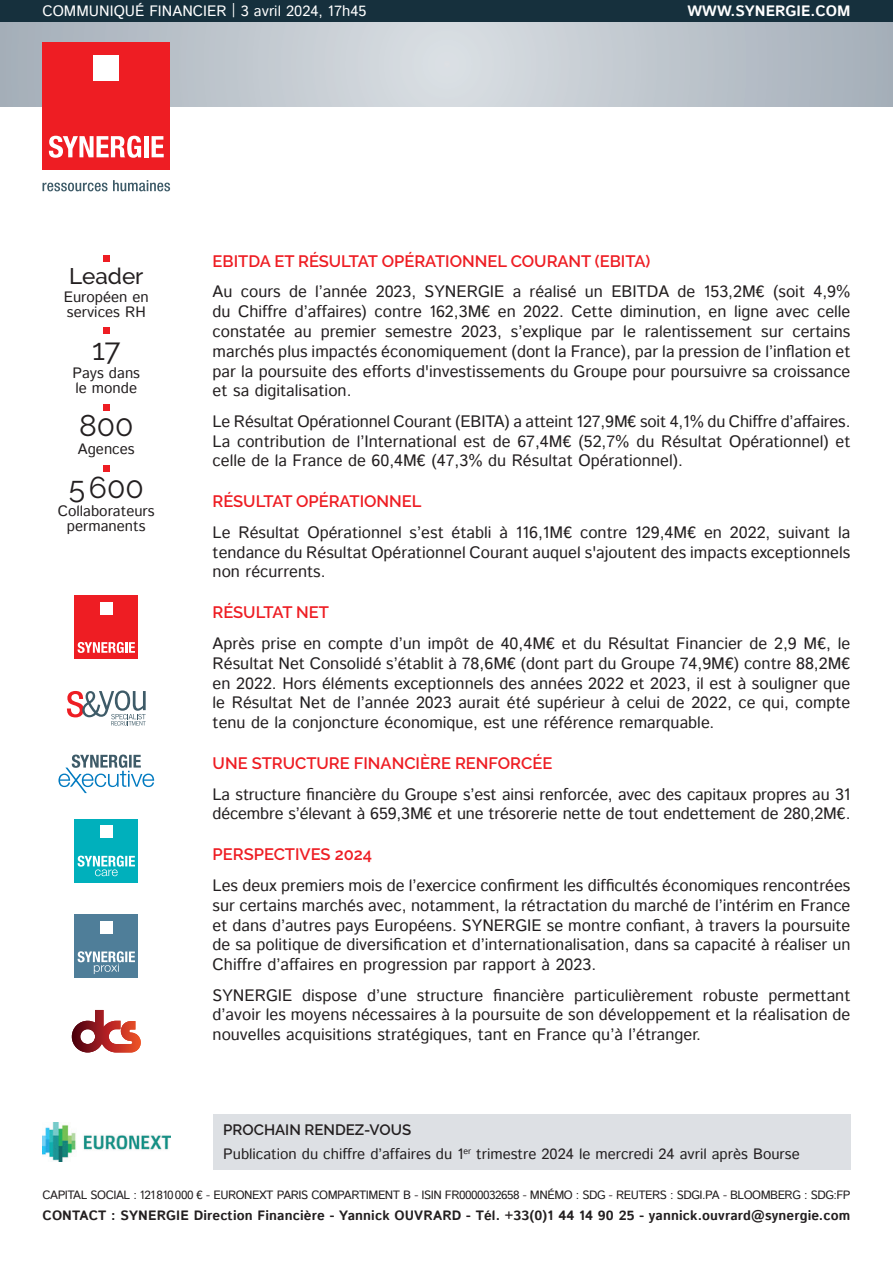
<style>
.page{position:relative;width:893px;height:1263px;background:#fff}
.page>*{position:absolute;margin:0;border:0;box-sizing:border-box;transform-origin:0 0}
.t1{font:30px "Raleway";color:#231f20}
.t2{font:500 22.5px "Raleway";color:#231f20}
.t3{font:16.5px/19.8px "Istok";color:#231f20;text-align:justify}
.t4{font:600 16.5px "Raleway";color:#ee1d23}
.t5{font:15px/15px "Istok";color:#231f20}
.t6{font:15px "Istok";color:#fff}
.t7{font:600 15px "Raleway";color:#231f20}
.t8{font:700 15px "Istok";color:#fff}
.t9{font:700 13.5px "Istok";letter-spacing:.01em;color:#231f20}
.t10{font:12px "Istok";letter-spacing:-.04em;color:#231f20}
</style>
<div class="page">
<svg style="left:0;top:21px;width:893px;height:85px;background:#bdc4cb"></svg>
<div style="left:0;top:0;width:893px;height:21px;background:#16303d"></div>
<div style="left:43px;top:43px;width:127px;height:127px;background:#ee1d23"></div>
<div style="left:94px;top:55px;width:25px;height:26px;background:#fff"></div>
<svg style="left:49px;top:136px;width:92px;height:22px"></svg>
<hr style="left:144px;top:136px;width:4px;height:21px;background:#fff">
<svg style="left:152px;top:136px;width:12px;height:21px"></svg>
<svg style="left:43px;top:180px;width:127px;height:11px"></svg>
<svg style="left:103px;top:255px;width:6px;height:6px"></svg>
<svg style="left:103px;top:328px;width:6px;height:6px"></svg>
<svg style="left:103px;top:404px;width:6px;height:6px"></svg>
<svg style="left:103px;top:465px;width:6px;height:6px"></svg>
<img style="left:43px;top:1122px;width:127px;height:39px">
<div style="left:74px;top:595px;width:64px;height:64px;background:#ee1d23"></div>
<div style="left:100px;top:602px;width:13px;height:12px;background:#fff"></div>
<svg style="left:78px;top:642px;width:57px;height:11px"></svg>
<div style="left:74px;top:819px;width:64px;height:63px;background:#00b0bc"></div>
<div style="left:100px;top:825px;width:13px;height:13px;background:#fff"></div>
<svg style="left:78px;top:856px;width:57px;height:20px"></svg>
<div style="left:74px;top:914px;width:64px;height:64px;background:#4f7e99"></div>
<div style="left:100px;top:921px;width:13px;height:12px;background:#fff"></div>
<svg style="left:78px;top:951px;width:57px;height:23px"></svg>
<svg style="left:58px;top:754px;width:96px;height:39px"></svg>
<svg style="left:67px;top:690px;width:79px;height:35px"></svg>
<svg style="left:72px;top:1010px;width:69px;height:42px"></svg>
<div style="left:213px;top:1114px;width:637px;height:55px;background:#dde0e4"></div>
<p class="t6" style="left:43px;top:1px;width:326px">COMMUNIQUÉ FINANCIER | 3 avril 2024, 17h45</p>
<p class="t8" style="left:687px;top:1px;width:164px">WWW.SYNERGIE.COM</p>
<h2 class="t2" style="left:69px;top:263px;width:76px">Leader</h2>
<p class="t5" style="left:64px;top:290px;width:87px">Européen en services RH</p>
<h1 class="t1" style="left:92px;top:332px;width:30px">17</h1>
<p class="t5" style="left:72px;top:366px;width:69px">Pays dans le monde</p>
<h1 class="t1" style="left:79px;top:408px;width:56px">800</h1>
<p class="t5" style="left:78px;top:443px;width:58px">Agences</p>
<h1 class="t1" style="left:69px;top:470px;width:76px">5600</h1>
<p class="t5" style="left:58px;top:504px;width:98px;text-align:center">Collaborateurs permanents</p>
<p class="t4" style="left:213px;top:252px;width:439px">EBITDA ET RÉSULTAT OPÉRATIONNEL COURANT (EBITA)</p>
<p class="t3" style="left:213px;top:283px;width:639px">Au cours de l’année 2023, SYNERGIE a réalisé un EBITDA de 153,2M€ (soit 4,9% du Chiffre d’affaires) contre 162,3M€ en 2022. Cette diminution, en ligne avec celle constatée au premier semestre 2023, s’explique par le ralentissement sur certains marchés plus impactés économiquement (dont la France), par la pression de l’inflation et par la poursuite des efforts d'investissements du Groupe pour poursuivre sa croissance et sa digitalisation.</p>
<p class="t3" style="left:213px;top:412px;width:639px">Le Résultat Opérationnel Courant (EBITA) a atteint 127,9M€ soit 4,1% du Chiffre d’affaires.<br>La contribution de l’International est de 67,4M€ (52,7% du Résultat Opérationnel) et celle de la France de 60,4M€ (47,3% du Résultat Opérationnel).</p>
<p class="t4" style="left:213px;top:492px;width:210px">RÉSULTAT OPÉRATIONNEL</p>
<p class="t3" style="left:213px;top:523px;width:639px">Le Résultat Opérationnel s’est établi à 116,1M€ contre 129,4M€ en 2022, suivant la tendance du Résultat Opérationnel Courant auquel s'ajoutent des impacts exceptionnels non récurrents.</p>
<p class="t4" style="left:213px;top:603px;width:118px">RÉSULTAT NET</p>
<p class="t3" style="left:213px;top:634px;width:639px">Après prise en compte d’un impôt de 40,4M€ et du Résultat Financier de 2,9 M€, le Résultat Net Consolidé s’établit à 78,6M€ (dont part du Groupe 74,9M€) contre 88,2M€ en 2022. Hors éléments exceptionnels des années 2022 et 2023, il est à souligner que le Résultat Net de l’année 2023 aurait été supérieur à celui de 2022, ce qui, compte tenu de la conjoncture économique, est une référence remarquable.</p>
<p class="t4" style="left:213px;top:754px;width:341px">UNE STRUCTURE FINANCIÈRE RENFORCÉE</p>
<p class="t3" style="left:213px;top:785px;width:639px">La structure financière du Groupe s’est ainsi renforcée, avec des capitaux propres au 31 décembre s’élevant à 659,3M€ et une trésorerie nette de tout endettement de 280,2M€.</p>
<p class="t4" style="left:213px;top:845px;width:161px">PERSPECTIVES 2024</p>
<p class="t3" style="left:213px;top:876px;width:639px">Les deux premiers mois de l’exercice confirment les difficultés économiques rencontrées sur certains marchés avec, notamment, la rétractation du marché de l’intérim en France et dans d’autres pays Européens. SYNERGIE se montre confiant, à travers la poursuite de sa politique de diversification et d’internationalisation, dans sa capacité à réaliser un Chiffre d’affaires en progression par rapport à 2023.</p>
<p class="t3" style="left:213px;top:986px;width:639px">SYNERGIE dispose d’une structure financière particulièrement robuste permettant d’avoir les moyens nécessaires à la poursuite de son développement et la réalisation de nouvelles acquisitions stratégiques, tant en France qu’à l’étranger.</p>
<p class="t7" style="left:223px;top:1121px;width:189px">PROCHAIN RENDEZ-VOUS</p>
<p class="t5" style="left:223px;top:1147px;width:578px">Publication du chiffre d’affaires du 1<sup>er</sup> trimestre 2024 le mercredi 24 avril après Bourse</p>
<p class="t10" style="left:43px;top:1187px;width:809px">CAPITAL SOCIAL : 121 810 000 € - EURONEXT PARIS COMPARTIMENT B - ISIN FR0000032658 - MNÉMO : SDG - REUTERS : SDGI.PA - BLOOMBERG : SDG:FP</p>
<p class="t9" style="left:43px;top:1207px;width:809px">CONTACT : SYNERGIE Direction Financière - Yannick OUVRARD - Tél. +33(0)1 44 14 90 25 - yannick.ouvrard@synergie.com</p>
</div>
